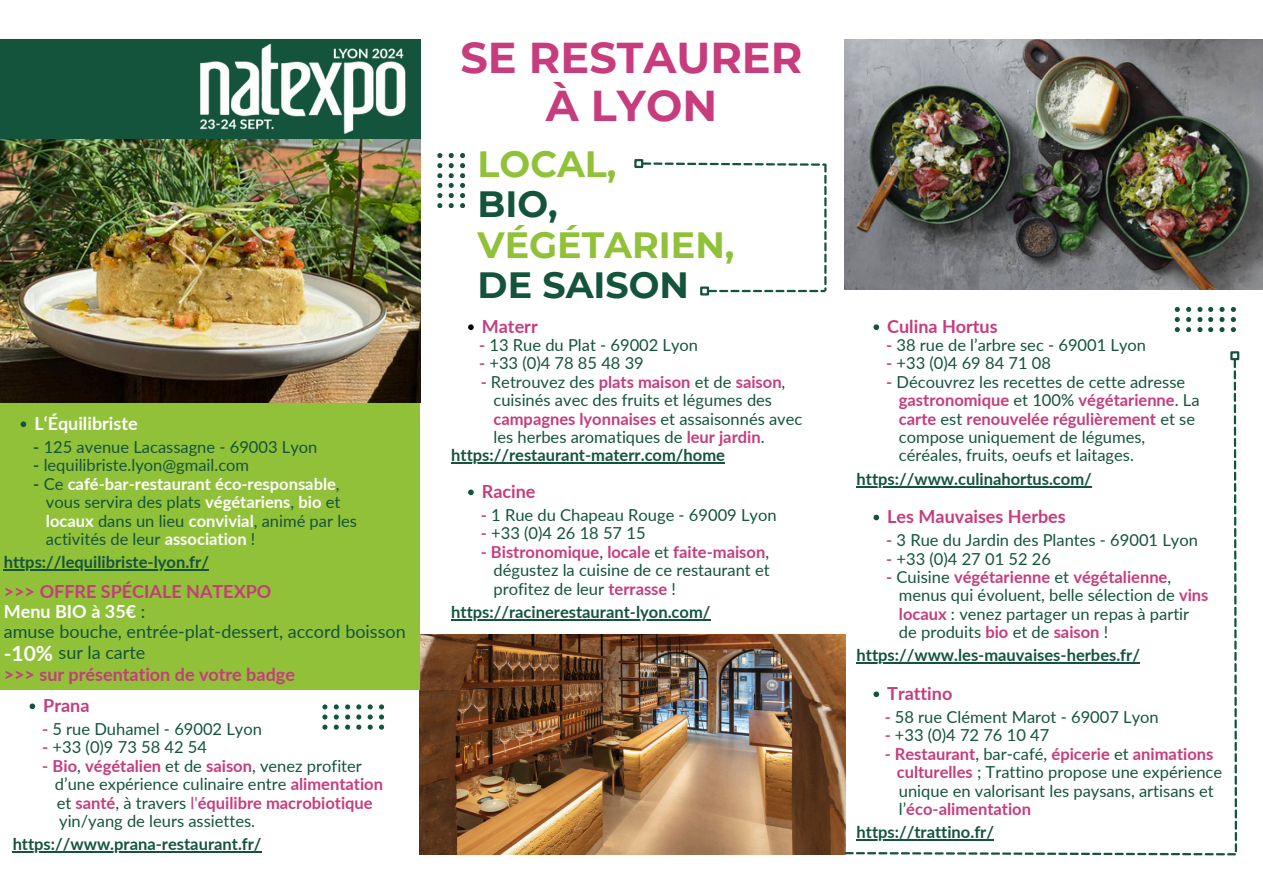
<style>
.page{position:relative;width:1263px;height:894px;background:#fff}
.page>*{position:absolute;margin:0;border:0;box-sizing:border-box;transform-origin:0 0}
.t1{font:700 43.05px/48.3px "Montserrat";color:#c63c7c;text-align:center}
.t2{font:700 36.45px/40.5px "Montserrat";color:#91c139}
.t3{font:700 21px "Lato";color:#fff}
.t4{font:700 18px "Lato";color:#c63c7c}
.t5{font:18px "Lato";color:#14543c}
.t6{font:700 18px "Lato";color:#fff}
.t7{font:16.5px "Lato";color:#14543c}
.t8{font:700 16.5px "Lato";color:#c63c7c}
.t9{font:700 16.5px "Lato";color:#14543c}
.t10{font:700 16.5px "Lato";color:#fff}
.s1{font-weight:700}
.s2{color:#14543c}
.s3{font-weight:400;color:#14543c}
.s4{font-weight:700;color:#fff}
.s5{font-weight:700;color:#c63c7c}
.s6{font-weight:400}
</style>
<div class="page">
<div style="left:0;top:39px;width:420px;height:100px;background:#14543c"></div>
<img style="left:420px;top:634px;width:425px;height:220px">
<div style="left:0;top:398px;width:420px;height:292px;background:#91c139"></div>
<div style="left:1230px;top:351px;width:9px;height:9px;border:2px solid #14543c"></div>
<svg style="left:1175px;top:307px;width:5px;height:24px"></svg>
<svg style="left:1186px;top:307px;width:5px;height:24px"></svg>
<svg style="left:1197px;top:307px;width:5px;height:24px"></svg>
<svg style="left:1208px;top:307px;width:5px;height:24px"></svg>
<svg style="left:1219px;top:307px;width:5px;height:24px"></svg>
<svg style="left:1231px;top:307px;width:5px;height:24px"></svg>
<img style="left:200px;top:43px;width:206px;height:91px">
<img style="left:0;top:139px;width:420px;height:263px">
<svg style="left:437px;top:153px;width:5px;height:55px"></svg>
<svg style="left:449px;top:153px;width:5px;height:55px"></svg>
<svg style="left:460px;top:153px;width:5px;height:55px"></svg>
<img style="left:845px;top:39px;width:418px;height:250px">
<svg style="left:21px;top:421px;width:5px;height:6px"></svg>
<hr style="left:4px;top:569px;width:205px;height:1px;background:#14543c">
<svg style="left:468px;top:324px;width:6px;height:6px"></svg>
<hr style="left:451px;top:462px;width:274px;height:2px;background:#14543c">
<svg style="left:468px;top:489px;width:6px;height:6px"></svg>
<hr style="left:451px;top:619px;width:260px;height:1px;background:#14543c">
<svg style="left:873px;top:324px;width:6px;height:6px"></svg>
<svg style="left:845px;top:359px;width:392px;height:496px"></svg>
<hr style="left:857px;top:839px;width:137px;height:1px;background:#14543c">
<svg style="left:356px;top:704px;width:5px;height:25px"></svg>
<svg style="left:368px;top:704px;width:5px;height:25px"></svg>
<svg style="left:379px;top:704px;width:5px;height:25px"></svg>
<svg style="left:322px;top:704px;width:5px;height:25px"></svg>
<svg style="left:334px;top:704px;width:5px;height:25px"></svg>
<svg style="left:345px;top:704px;width:5px;height:25px"></svg>
<div style="left:700px;top:286px;width:9px;height:9px;border:2px solid #14543c"></div>
<svg style="left:643px;top:162px;width:183px;height:130px"></svg>
<div style="left:634px;top:159px;width:9px;height:9px;border:2px solid #14543c"></div>
<svg style="left:30px;top:703px;width:5px;height:6px"></svg>
<hr style="left:13px;top:851px;width:249px;height:1px;background:#14543c">
<h2 class="t6" style="left:34px;top:412px;width:105px">L‘Équilibriste</h2>
<p class="t7" style="left:33px;top:436px;width:286px"><span class="s1">-</span> 125 avenue Lacassagne - 69003 Lyon</p>
<p class="t7" style="left:33px;top:455px;width:217px"><span class="s1">-</span> lequilibriste.lyon@gmail.com</p>
<p class="t10" style="left:33px;top:473px;width:308px"><span class="s2">-</span> <span class="s3">Ce</span> café-bar-restaurant éco-responsable<span class="s3">,</span></p>
<p class="t7" style="left:46px;top:491px;width:296px">vous servira des plats <span class="s4">végétariens</span>, <span class="s4">bio</span> et</p>
<p class="t7" style="left:46px;top:510px;width:313px"><span class="s4">locaux</span> dans un lieu <span class="s4">convivial</span>, animé par les</p>
<p class="t7" style="left:46px;top:528px;width:211px">activités de leur <span class="s4">association</span> !</p>
<p class="t9" style="left:4px;top:551px;width:207px">https://lequilibriste-lyon.fr/</p>
<p class="t4" style="left:4px;top:580px;width:269px">&gt;&gt;&gt; OFFRE SPÉCIALE NATEXPO</p>
<p class="t6" style="left:4px;top:599px;width:143px">Menu BIO à 35€ <span class="s3">:</span></p>
<p class="t5" style="left:4px;top:619px;width:404px">amuse bouche, entrée-plat-dessert, accord boisson</p>
<p class="t3" style="left:4px;top:639px;width:51px">-10%</p>
<p class="t4" style="left:4px;top:662px;width:293px">&gt;&gt;&gt; sur présentation de votre badge</p>
<p class="t5" style="left:59px;top:641px;width:88px">sur la carte</p>
<p class="t4" style="left:43px;top:693px;width:48px">Prana</p>
<p class="t7" style="left:42px;top:718px;width:221px"><span class="s5">-</span> 5 rue Duhamel - 69002 Lyon</p>
<p class="t7" style="left:42px;top:737px;width:166px"><span class="s5">-</span> +33 (0)9 73 58 42 54</p>
<p class="t8" style="left:42px;top:755px;width:321px">- Bio<span class="s3">,</span> végétalien <span class="s3">et de</span> saison<span class="s3">, venez profiter</span></p>
<p class="t7" style="left:55px;top:773px;width:330px">d’une expérience culinaire entre <span class="s5">alimentation</span></p>
<p class="t8" style="left:57px;top:792px;width:317px"><span class="s3">et</span> santé<span class="s3">, à travers</span> <span class="s6">l'</span>équilibre macrobiotique</p>
<p class="t7" style="left:59px;top:810px;width:198px">yin/yang de leurs assiettes.</p>
<p class="t9" style="left:13px;top:833px;width:250px">https://www.prana-restaurant.fr/</p>
<p class="t1" style="left:460px;top:33px;width:343px">SE RESTAURER<br>À LYON</p>
<p class="t2" style="left:478px;top:143px;width:258px">LOCAL,<br><span class="s2">BIO,<br></span>VÉGÉTARIEN,<br><span class="s2">DE SAISON</span></p>
<p class="t4" style="left:482px;top:315px;width:57px">Materr</p>
<p class="t7" style="left:479px;top:334px;width:220px"><span class="s5">-</span> 13 Rue du Plat - 69002 Lyon</p>
<p class="t7" style="left:479px;top:353px;width:166px"><span class="s5">-</span> +33 (0)4 78 85 48 39</p>
<p class="t8" style="left:481px;top:371px;width:306px">- <span class="s3">Retrouvez des</span> plats maison <span class="s3">et de</span> saison<span class="s3">,</span></p>
<p class="t7" style="left:493px;top:390px;width:280px">cuisinés avec des fruits et légumes des</p>
<h3 class="t8" style="left:493px;top:408px;width:310px">campagnes lyonnaises <span class="s3">et assaisonnés avec</span></h3>
<p class="t7" style="left:493px;top:426px;width:273px">les herbes aromatiques de <span class="s5">leur jardin</span>.</p>
<p class="t9" style="left:451px;top:445px;width:275px">https://restaurant-materr.com/home</p>
<p class="t4" style="left:482px;top:480px;width:55px">Racine</p>
<p class="t7" style="left:481px;top:504px;width:297px"><span class="s5">-</span> 1 Rue du Chapeau Rouge - 69009 Lyon</p>
<p class="t7" style="left:481px;top:523px;width:166px"><span class="s5">-</span> +33 (0)4 26 18 57 15</p>
<p class="t8" style="left:481px;top:541px;width:290px">- Bistronomique<span class="s3">,</span> locale <span class="s3">et</span> faite-maison<span class="s3">,</span></p>
<p class="t7" style="left:493px;top:559px;width:278px">dégustez la cuisine de ce restaurant et</p>
<p class="t7" style="left:493px;top:578px;width:184px">profitez de leur <span class="s5">terrasse</span> !</p>
<h3 class="t9" style="left:451px;top:601px;width:261px">https://racinerestaurant-lyon.com/</h3>
<p class="t4" style="left:887px;top:315px;width:112px">Culina Hortus</p>
<p class="t7" style="left:886px;top:334px;width:261px"><span class="s5">-</span> 38 rue de l’arbre sec - 69001 Lyon</p>
<p class="t7" style="left:886px;top:353px;width:166px"><span class="s5">-</span> +33 (0)4 69 84 71 08</p>
<p class="t7" style="left:886px;top:371px;width:300px"><span class="s5">-</span> Découvrez les recettes de cette adresse</p>
<p class="t8" style="left:899px;top:390px;width:302px">gastronomique <span class="s3">et 100%</span> végétarienne<span class="s3">. La</span></p>
<p class="t8" style="left:899px;top:408px;width:298px">carte <span class="s3">est</span> renouvelée régulièrement <span class="s3">et se</span></p>
<p class="t7" style="left:899px;top:426px;width:248px">compose uniquement de légumes,</p>
<h3 class="t7" style="left:899px;top:445px;width:237px">céréales, fruits, oeufs et laitages.</h3>
<p class="t9" style="left:857px;top:468px;width:237px">https://www.culinahortus.com/</p>
<p class="t4" style="left:887px;top:505px;width:180px">Les Mauvaises Herbes</p>
<p class="t7" style="left:886px;top:529px;width:313px"><span class="s5">-</span> 3 Rue du Jardin des Plantes - 69001 Lyon</p>
<p class="t7" style="left:886px;top:548px;width:166px"><span class="s5">-</span> +33 (0)4 27 01 52 26</p>
<p class="t8" style="left:886px;top:566px;width:286px">- <span class="s3">Cuisine</span> végétarienne <span class="s3">et</span> végétalienne<span class="s3">,</span></p>
<p class="t7" style="left:899px;top:585px;width:311px">menus qui évoluent, belle sélection de <span class="s5">vins</span></p>
<p class="t7" style="left:899px;top:603px;width:292px"><span class="s5">locaux</span> : venez partager un repas à partir</p>
<h3 class="t7" style="left:899px;top:621px;width:211px">de produits <span class="s5">bio</span> et de <span class="s5">saison</span> !</h3>
<p class="t9" style="left:857px;top:645px;width:285px">https://www.les-mauvaises-herbes.fr/</p>
<p class="t4" style="left:887px;top:681px;width:67px">Trattino</p>
<p class="t7" style="left:885px;top:706px;width:276px"><span class="s5">-</span> 58 rue Clément Marot - 69007 Lyon</p>
<p class="t7" style="left:885px;top:724px;width:166px"><span class="s5">-</span> +33 (0)4 72 76 10 47</p>
<p class="t8" style="left:885px;top:743px;width:330px">- Restaurant<span class="s3">, bar-café,</span> épicerie <span class="s3">et</span> animations</p>
<h3 class="t7" style="left:897px;top:761px;width:327px"><span class="s5">culturelles</span> ; Trattino propose une expérience</h3>
<p class="t7" style="left:899px;top:780px;width:316px">unique en valorisant les paysans, artisans et</p>
<p class="t8" style="left:899px;top:798px;width:134px"><span class="s3">l’</span>éco-alimentation</p>
<p class="t9" style="left:857px;top:821px;width:139px">https://trattino.fr/</p>
</div>
